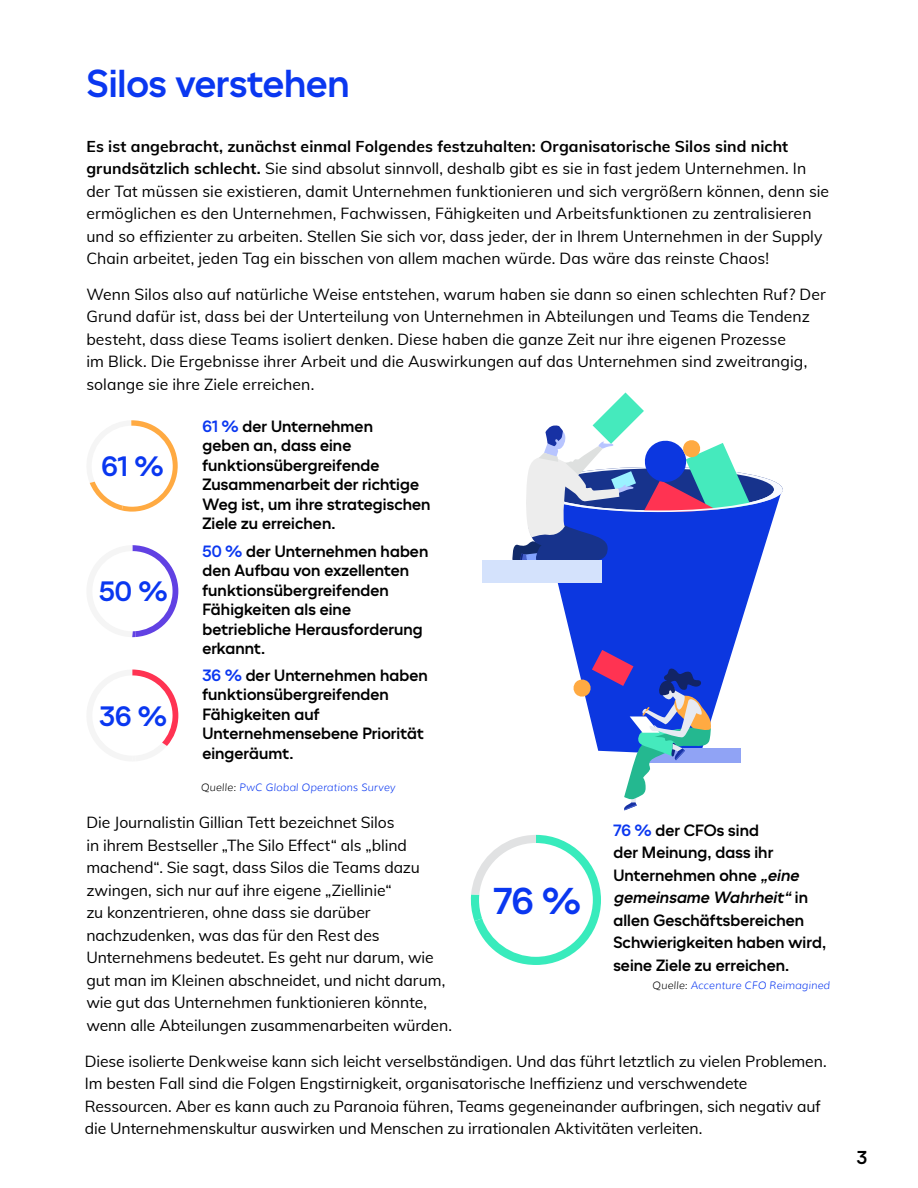
<style>
.page{position:relative;width:918px;height:1188px;background:#fff}
.page>*{position:absolute;margin:0;border:0;box-sizing:border-box;transform-origin:0 0}
.t1{font:500 37.5px "Tradeshift";color:#0a37f0}
.t2{font:500 36px "Tradeshift";color:#0a37f0}
.t3{font:500 27px "Tradeshift";color:#0a37f0}
.t4{font:500 18px "Tradeshift";color:#000}
.t5{font:15.75px/22.5px "Muli";color:#000}
.t6{font:500 15.75px/19.5px "Tradeshift";letter-spacing:.01em;color:#000}
.t7{font:italic 300 10.5px "Muli";letter-spacing:.01em;color:#0a37f0}
.s1{font-weight:700}
.s2{color:#0a37f0}
.s3{color:#000}
.s4{font-style:italic}
</style>
<div class="page">
<svg style="left:132px;top:545px;width:46px;height:92px"></svg>
<svg style="left:132px;top:670px;width:46px;height:76px"></svg>
<svg style="left:89px;top:420px;width:89px;height:92px"></svg>
<svg style="left:557px;top:572px;width:200px;height:145px;fill:#0c37e0"></svg>
<svg style="left:512px;top:392px;width:271px;height:180px"></svg>
<div style="left:482px;top:560px;width:120px;height:23px;background:#d4e2fc"></div>
<div style="left:643px;top:748px;width:98px;height:15px;background:#90a3f5"></div>
<svg style="left:573px;top:650px;width:139px;height:160px"></svg>
<svg style="left:470px;top:835px;width:131px;height:130px"></svg>
<h1 class="t1" style="left:87px;top:60px;width:264px">Silos verstehen</h1>
<p class="t5" style="left:86px;top:134px;width:744px"><span class="s1">Es ist angebracht, zunächst einmal Folgendes festzuhalten: Organisatorische Silos sind nicht grundsätzlich schlecht.</span> Sie sind absolut sinnvoll, deshalb gibt es sie in fast jedem Unternehmen. In der Tat müssen sie existieren, damit Unternehmen funktionieren und sich vergrößern können, denn sie ermöglichen es den Unternehmen, Fachwissen, Fähigkeiten und Arbeitsfunktionen zu zentralisieren und so effizienter zu arbeiten. Stellen Sie sich vor, dass jeder, der in Ihrem Unternehmen in der Supply Chain arbeitet, jeden Tag ein bisschen von allem machen würde. Das wäre das reinste Chaos!</p>
<p class="t5" style="left:86px;top:282px;width:741px">Wenn Silos also auf natürliche Weise entstehen, warum haben sie dann so einen schlechten Ruf? Der Grund dafür ist, dass bei der Unterteilung von Unternehmen in Abteilungen und Teams die Tendenz besteht, dass diese Teams isoliert denken. Diese haben die ganze Zeit nur ihre eigenen Prozesse<br>im Blick. Die Ergebnisse ihrer Arbeit und die Auswirkungen auf das Unternehmen sind zweitrangig, solange sie ihre Ziele erreichen.</p>
<h3 class="t3" style="left:101px;top:449px;width:63px">61 %</h3>
<h3 class="t3" style="left:99px;top:574px;width:70px">50 %</h3>
<h3 class="t3" style="left:100px;top:698px;width:69px">36 %</h3>
<p class="t6" style="left:202px;top:416px;width:230px"><span class="s2">61 %</span> der Unternehmen<br>geben an, dass eine funktionsübergreifende<br>Zusammenarbeit der richtige<br>Weg ist, um ihre strategischen<br>Ziele zu erreichen.</p>
<p class="t6" style="left:202px;top:541px;width:227px"><span class="s2">50 %</span> der Unternehmen haben den Aufbau von exzellenten funktionsübergreifenden<br>Fähigkeiten als eine betriebliche Herausforderung erkannt.</p>
<p class="t6" style="left:202px;top:665px;width:227px"><span class="s2">36 %</span> der Unternehmen haben funktionsübergreifenden<br>Fähigkeiten auf<br>Unternehmensebene Priorität eingeräumt.</p>
<p class="t7" style="left:201px;top:781px;width:196px"><span class="s3">Quelle:</span> PwC Global Operations Survey</p>
<p class="t5" style="left:86px;top:811px;width:367px">Die Journalistin Gillian Tett bezeichnet Silos<br>in ihrem Bestseller „The Silo Effect“ als „blind machend“. Sie sagt, dass Silos die Teams dazu zwingen, sich nur auf ihre eigene „Ziellinie“<br>zu konzentrieren, ohne dass sie darüber nachzudenken, was das für den Rest des Unternehmens bedeutet. Es geht nur darum, wie gut man im Kleinen abschneidet, und nicht darum, wie gut das Unternehmen funktionieren könnte, wenn alle Abteilungen zusammenarbeiten würden.</p>
<p class="t5" style="left:85px;top:1049px;width:744px">Diese isolierte Denkweise kann sich leicht verselbständigen. Und das führt letztlich zu vielen Problemen.<br>Im besten Fall sind die Folgen Engstirnigkeit, organisatorische Ineffizienz und verschwendete Ressourcen. Aber es kann auch zu Paranoia führen, Teams gegeneinander aufbringen, sich negativ auf die Unternehmenskultur auswirken und Menschen zu irrationalen Aktivitäten verleiten.</p>
<p class="t6" style="left:613px;top:818px;width:214px;line-height:22.5px"><span class="s2">76 %</span> der CFOs sind<br>der Meinung, dass ihr<br>Unternehmen ohne <span class="s4">„eine gemeinsame Wahrheit“</span> i n allen Geschäftsbereichen<br>Schwierigkeiten haben wird, seine Ziele zu erreichen.</p>
<p class="t7" style="left:652px;top:979px;width:179px"><span class="s3">Quelle:</span> Accenture CFO Reimagined</p>
<h2 class="t2" style="left:494px;top:878px;width:88px">76 %</h2>
<p class="t4" style="left:857px;top:1146px;width:12px">3</p>
</div>
